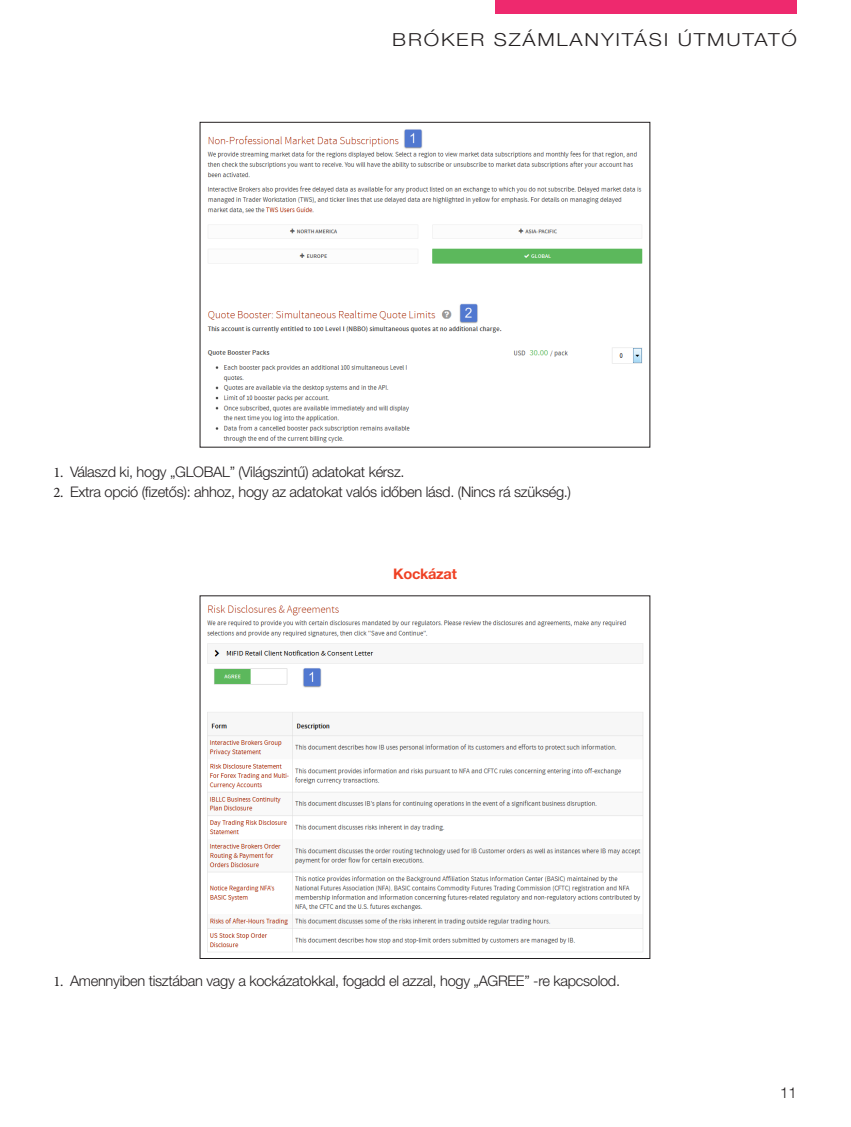
<style>
.page{position:relative;width:851px;height:1127px;background:#fff}
.page>*{position:absolute;margin:0;border:0;box-sizing:border-box;transform-origin:0 0}
.t1{font:300 18px "Helvetica Neue LT Pro";letter-spacing:.085em;color:#231f20;scale:1.16 1}
.t2{font:300 15px "Helvetica Neue LT Pro";color:#231f20}
.t3{font:300 14.55px "Helvetica Neue LT Pro";letter-spacing:-.02em;color:#231f20}
.t4{font:700 14.55px "Helvetica Neue LT Pro";letter-spacing:-.02em;color:#ef4124}
.s1{font-family:"Minion Pro";font-weight:400}
</style>
<div class="page">
<div style="left:495px;top:0;width:301px;height:14px;background:#ee296e"></div>
<img style="left:207px;top:129px;width:436px;height:314px">
<img style="left:207px;top:605px;width:436px;height:347px">
<p class="t1" style="left:392px;top:28px;width:350px">BRÓKER SZÁMLANYITÁSI ÚTMUTATÓ</p>
<p class="t3" style="left:53px;top:463px;width:352px"><span class="s1">1.</span> Válaszd ki, hogy „GLOBAL” (Világszintű) adatokat kérsz.</p>
<p class="t3" style="left:53px;top:483px;width:519px"><span class="s1">2.</span> Extra opció (fizetős): ahhoz, hogy az adatokat valós időben lásd. (Nincs rá szükség.)</p>
<p class="t4" style="left:393px;top:565px;width:65px">Kockázat</p>
<p class="t3" style="left:53px;top:971px;width:568px"><span class="s1">1.</span> Amennyiben tisztában vagy a kockázatokkal, fogadd el azzal, hogy „AGREE” -re kapcsolod.</p>
<p class="t2" style="left:780px;top:1083px;width:18px">11</p>
</div>
